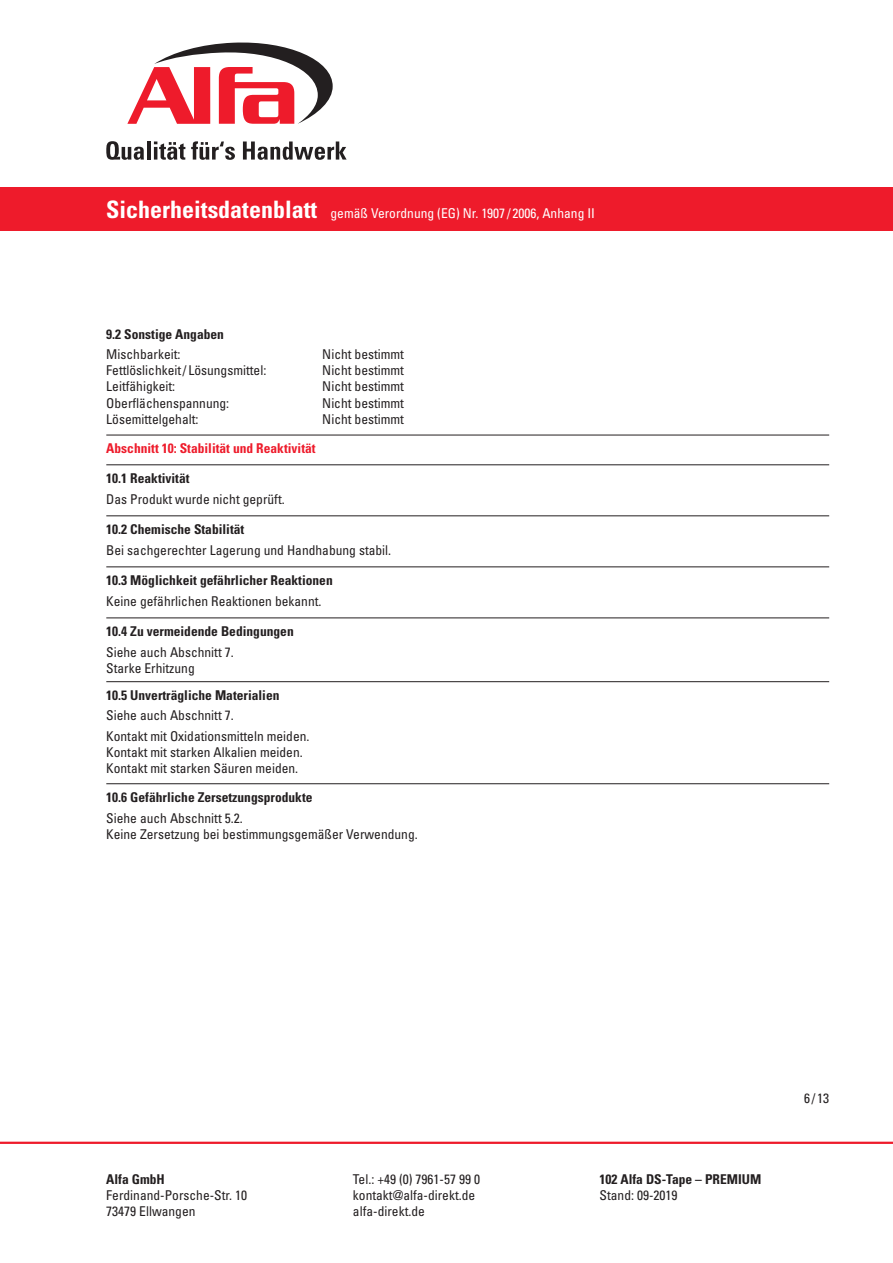
<style>
.page{position:relative;width:893px;height:1263px;background:#fff}
.page>*{position:absolute;margin:0;border:0;box-sizing:border-box;transform-origin:0 0}
.t1{font:condensed 13.5px/16.2px "Univers LT Std";color:#231f20}
.t2{font:700 condensed 13.5px "Univers LT Std";color:#231f20}
.t3{font:condensed 13.5px "Univers LT Std";color:#fff}
.t4{font:700 condensed 13.5px "Univers LT Std";color:#ee1b2b}
.s1{font-weight:700;font-size:24px}
</style>
<div class="page">
<hr style="left:0;top:1142px;width:893px;height:2px;background:#ee1b2b">
<div style="left:0;top:187px;width:893px;height:44px;background:#ee1b2b"></div>
<svg style="left:106px;top:141px;width:38px;height:19px"></svg>
<hr style="left:147px;top:141px;width:3px;height:19px;background:#231f20">
<svg style="left:154px;top:141px;width:31px;height:19px"></svg>
<svg style="left:191px;top:141px;width:44px;height:19px"></svg>
<svg style="left:243px;top:141px;width:104px;height:19px"></svg>
<svg style="left:127px;top:42px;width:206px;height:82px"></svg>
<hr style="left:106px;top:464px;width:723px;height:1px;background:#231f20">
<hr style="left:106px;top:516px;width:723px;height:1px;background:#231f20">
<hr style="left:106px;top:783px;width:723px;height:1px;background:#231f20">
<hr style="left:106px;top:567px;width:723px;height:1px;background:#231f20">
<hr style="left:106px;top:435px;width:723px;height:1px;background:#231f20">
<hr style="left:106px;top:681px;width:723px;height:1px;background:#231f20">
<hr style="left:106px;top:618px;width:723px;height:1px;background:#231f20">
<p class="t3" style="left:106px;top:205px;width:490px"><span class="s1">Sicherheitsdatenblatt</span> gemäß Verordnung (EG) Nr. 1907 / 2006, Anhang II</p>
<p class="t2" style="left:106px;top:325px;width:119px">9.2 Sonstige Angaben</p>
<p class="t1" style="left:106px;top:346px;width:76px">Mischbarkeit:</p>
<p class="t1" style="left:322px;top:346px;width:83px">Nicht bestimmt</p>
<p class="t1" style="left:106px;top:362px;width:162px">Fettlöslichkeit/ Lösungsmittel:</p>
<p class="t1" style="left:322px;top:362px;width:83px">Nicht bestimmt</p>
<p class="t1" style="left:106px;top:378px;width:70px">Leitfähigkeit:</p>
<p class="t1" style="left:322px;top:378px;width:83px">Nicht bestimmt</p>
<p class="t1" style="left:106px;top:394px;width:124px">Oberflächenspannung:</p>
<p class="t1" style="left:322px;top:394px;width:83px">Nicht bestimmt</p>
<p class="t1" style="left:106px;top:411px;width:94px">Lösemittelgehalt:</p>
<p class="t1" style="left:322px;top:411px;width:83px">Nicht bestimmt</p>
<p class="t4" style="left:106px;top:440px;width:211px">Abschnitt 10: Stabilität und Reaktivität</p>
<p class="t2" style="left:106px;top:470px;width:85px">10.1 Reaktivität</p>
<p class="t1" style="left:106px;top:490px;width:180px">Das Produkt wurde nicht geprüft.</p>
<p class="t2" style="left:106px;top:521px;width:139px">10.2 Chemische Stabilität</p>
<p class="t1" style="left:106px;top:541px;width:286px">Bei sachgerechter Lagerung und Handhabung stabil.</p>
<p class="t2" style="left:106px;top:572px;width:228px">10.3 Möglichkeit gefährlicher Reaktionen</p>
<p class="t1" style="left:106px;top:592px;width:217px">Keine gefährlichen Reaktionen bekannt.</p>
<p class="t2" style="left:106px;top:623px;width:189px">10.4 Zu vermeidende Bedingungen</p>
<p class="t1" style="left:106px;top:643px;width:129px">Siehe auch Abschnitt 7.<br>Starke Erhitzung</p>
<p class="t2" style="left:106px;top:687px;width:175px">10.5 Unverträgliche Materialien</p>
<p class="t1" style="left:106px;top:705px;width:205px;line-height:20.4px">Siehe auch Abschnitt 7.<br>Kontakt mit Oxidationsmitteln meiden.</p>
<p class="t1" style="left:106px;top:744px;width:198px">Kontakt mit starken Alkalien meiden.<br>Kontakt mit starken Säuren meiden.</p>
<p class="t2" style="left:106px;top:789px;width:208px">10.6 Gefährliche Zersetzungsprodukte</p>
<p class="t1" style="left:106px;top:809px;width:313px">Siehe auch Abschnitt 5.2.<br>Keine Zersetzung bei bestimmungsgemäßer Verwendung.</p>
<p class="t2" style="left:106px;top:1171px;width:60px">Alfa GmbH</p>
<p class="t1" style="left:106px;top:1187px;width:142px">Ferdinand-Porsche-Str. 10<br>73479 Ellwangen</p>
<p class="t1" style="left:353px;top:1171px;width:129px">Tel.: +49 (0) 7961-57 99 0 kontakt@alfa-direkt.de alfa-direkt.de</p>
<p class="t2" style="left:600px;top:1171px;width:163px">102 Alfa DS-Tape – PREMIUM</p>
<p class="t1" style="left:600px;top:1187px;width:79px">Stand: 09-2019</p>
<p class="t1" style="left:804px;top:1090px;width:27px">6/13</p>
</div>
